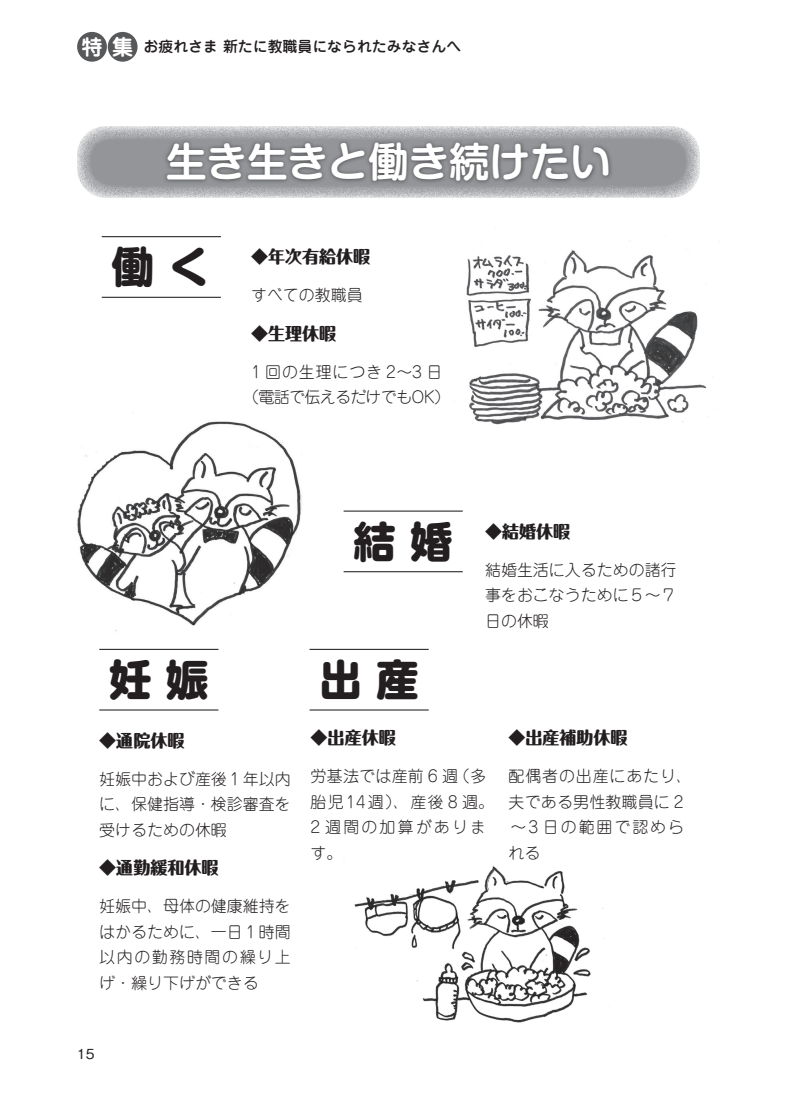
<style>
.page{position:relative;width:800px;height:1119px;background:#fff}
.page>*{position:absolute;margin:0;border:0;box-sizing:border-box;transform-origin:0 0}
.t1{font:800 42.45px "Shin M Go Pro";letter-spacing:.335em;color:#231f20}
.t2{font:700 40.35px "Shin M Go Pro De";color:#fff}
.t3{font:700 21.3px "Jun 501 Pro";color:#fff}
.t4{font:800 16.95px "Maru Fo Pro";color:#231f20}
.t5{font:300 15.9px/25.5px "Jun 101 Pro";color:#231f20;text-align:justify}
.t6{font:300 15.9px/25.5px "Jun 101 Pro";letter-spacing:.055em;color:#231f20}
.t7{font:300 15.9px/25.5px "Jun 101 Pro";letter-spacing:.125em;color:#231f20}
.t8{font:300 15.9px/25.5px "Jun 101 Pro";letter-spacing:-.04em;color:#231f20;text-align:center}
.t9{font:500 14.85px "Jun 34 Pro";color:#231f20}
.t10{font:500 13.8px "Gothic BBB Pro";color:#231f20}
</style>
<div class="page">
<div style="left:77px;top:32px;width:30px;height:30px;background:#57585a;border-radius:50%"></div>
<div style="left:108px;top:32px;width:29px;height:30px;background:#57585a;border-radius:50%"></div>
<img style="left:77px;top:126px;width:622px;height:72px">
<img style="left:163px;top:138px;width:450px;height:47px">
<img style="left:466px;top:240px;width:247px;height:185px">
<img style="left:344px;top:861px;width:260px;height:162px">
<img style="left:77px;top:412px;width:225px;height:219px">
<hr style="left:102px;top:236px;width:119px;height:1px;background:#231f20">
<hr style="left:102px;top:297px;width:119px;height:1px;background:#231f20">
<hr style="left:343px;top:510px;width:119px;height:1px;background:#231f20">
<hr style="left:343px;top:571px;width:119px;height:1px;background:#231f20">
<hr style="left:99px;top:648px;width:119px;height:1px;background:#231f20">
<hr style="left:99px;top:709px;width:119px;height:1px;background:#231f20">
<hr style="left:309px;top:648px;width:119px;height:1px;background:#231f20">
<hr style="left:309px;top:709px;width:119px;height:1px;background:#231f20">
<h3 class="t3" style="left:112px;top:30px;width:22px">集</h3>
<h3 class="t3" style="left:81px;top:30px;width:22px">特</h3>
<p class="t9" style="left:144px;top:35px;width:319px">お疲れさま新たに教職員になられたみなさんへ</p>
<h2 class="t2" style="left:166px;top:129px;width:446px">生き生きと働き続けたい</h2>
<h1 class="t1" style="left:112px;top:232px;width:101px">働く</h1>
<p class="t4" style="left:251px;top:243px;width:121px">◆年次有給休暇</p>
<p class="t5" style="left:251px;top:280px;width:113px">すべての教職員</p>
<p class="t4" style="left:251px;top:320px;width:87px">◆生理休暇</p>
<p class="t8" style="left:243px;top:357px;width:208px">1 回の生理につき 2～3 日（電話で伝えるだけでもOK(</p>
<h1 class="t1" style="left:109px;top:645px;width:101px">妊娠</h1>
<h1 class="t1" style="left:353px;top:506px;width:101px">結婚</h1>
<h1 class="t1" style="left:319px;top:645px;width:101px">出産</h1>
<p class="t4" style="left:485px;top:517px;width:87px">◆結婚休暇</p>
<p class="t5" style="left:485px;top:555px;width:193px">結婚生活に入るための諸行事をおこなうために５~７日の休暇</p>
<p class="t4" style="left:99px;top:726px;width:87px">◆通院休暇</p>
<p class="t5" style="left:99px;top:764px;width:193px">妊娠中および産後１年以内に、保健指導・検診審査を受けるための休暇</p>
<p class="t4" style="left:99px;top:854px;width:121px">◆通勤緩和休暇</p>
<p class="t5" style="left:99px;top:891px;width:193px">妊娠中、母体の健康維持をはかるために、一日１時間以内の勤務時間の繰り上げ・繰り下げができる</p>
<p class="t4" style="left:310px;top:724px;width:87px">◆出産休暇</p>
<p class="t5" style="left:454px;top:761px;width:34px">（多</p>
<p class="t7" style="left:310px;top:761px;width:185px">労基法では産前 6 週<br>胎児14週）、産後 8 週。<br>2週間の加算があります。</p>
<p class="t10" style="left:77px;top:1042px;width:19px">15</p>
<p class="t4" style="left:508px;top:724px;width:121px">◆出産補助休暇</p>
<p class="t6" style="left:508px;top:761px;width:185px">配偶者の出産にあたり、夫である男性教職員に 2～3 日の範囲で認められる</p>
</div>
